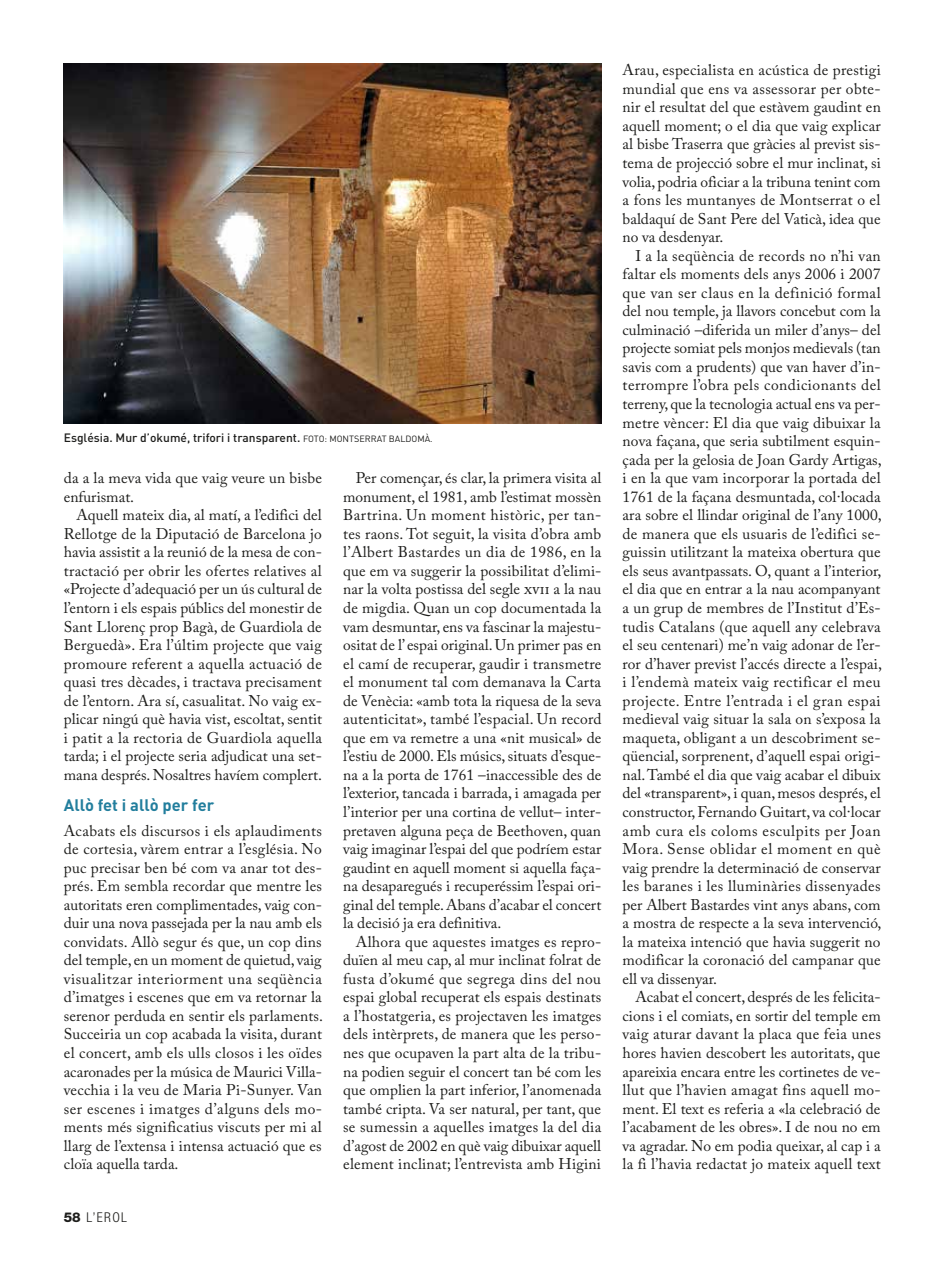
<style>
.page{position:relative;width:936px;height:1263px;background:#fff}
.page>*{position:absolute;margin:0;border:0;box-sizing:border-box;transform-origin:0 0}
.t1{font:700 16.5px "DIN";color:#227e9d}
.t2{font:15.45px/18.6px "Adobe Caslon Pro";letter-spacing:.005em;color:#1d1d1b;text-align:justify}
.t3{font:300 condensed 13.5px "Helvetica Neue LT Std";color:#1d1d1b}
.t4{font:500 12px "DIN";color:#1d1d1b}
.s1{font-weight:400;font-size:9px}
.s2{font-weight:800;font-stretch:normal}
</style>
<div class="page">
<img style="left:64px;top:64px;width:537px;height:359px">
<p class="t4" style="left:64px;top:430px;width:370px">Església. Mur d’okumé, trifori i transparent. <span class="s1">FOTO: MONTSERRAT BALDOMÀ.</span></p>
<p class="t2" style="left:64px;top:469px;width:259px">da a la meva vida que vaig veure un bisbe enfurismat.</p>
<p class="t2" style="left:64px;top:506px;width:260px;text-indent:13px">Aquell mateix dia, al matí, a l’edifici del Rellotge de la Diputació de Barcelona jo havia assistit a la reunió de la mesa de con&shy;tractació per obrir les ofertes relatives al «Projecte d’adequació per un ús cultural de l’entorn i els espais públics del monestir de Sant Llorenç prop Bagà, de Guardiola de Berguedà». Era l’últim projecte que vaig promoure referent a aquella actuació de quasi tres dècades, i tractava precisament de l’entorn. Ara sí, casualitat. No vaig ex&shy;plicar ningú què havia vist, escoltat, sentit i patit a la rectoria de Guardiola aquella tarda; i el projecte seria adjudicat una set&shy;mana després. Nosaltres havíem complert.</p>
<p class="t1" style="left:64px;top:794px;width:152px">Allò fet i allò per fer</p>
<p class="t2" style="left:64px;top:821px;width:261px">Acabats els discursos i els aplaudiments de cortesia, vàrem entrar a l’església. No puc precisar ben bé com va anar tot des&shy;prés. Em sembla recordar que mentre les autoritats eren complimentades, vaig con&shy;duir una nova passejada per la nau amb els convidats. Allò segur és que, un cop dins del temple, en un moment de quietud, vaig visualitzar interiorment una seqüència d’imatges i escenes que em va retornar la serenor perduda en sentir els parlaments.<br>Succeiria un cop acabada la visita, durant el concert, amb els ulls closos i les oïdes acaronades per la música de Maurici Villa&shy;vecchia i la veu de Maria Pi-Sunyer. Van ser escenes i imatges d’alguns dels mo&shy;ments més significatius viscuts per mi al llarg de l’extensa i intensa actuació que es cloïa aquella tarda.</p>
<p class="t3" style="left:64px;top:1209px;width:65px"><span class="s2">58</span> L’EROL</p>
<p class="t2" style="left:343px;top:469px;width:260px;text-indent:13px">Per començar, és clar, la primera visita al monument, el 1981, amb l’estimat mossèn Bartrina. Un moment històric, per tan&shy;tes raons. Tot seguit, la visita d’obra amb l’Albert Bastardes un dia de 1986, en la que em va suggerir la possibilitat d’elimi&shy;nar la volta postissa del segle xvii a la nau de migdia. Quan un cop documentada la vam desmuntar, ens va fascinar la majestu&shy;ositat de l’ espai original. Un primer pas en el camí de recuperar, gaudir i transmetre el monument tal com demanava la Carta de Venècia: «amb tota la riquesa de la seva autenticitat», també l’espacial. Un record que em va remetre a una «nit musical» de l’estiu de 2000. Els músics, situats d’esque&shy;na a la porta de 1761 –inaccessible des de l’exterior, tancada i barrada, i amagada per l’interior per una cortina de vellut– inter&shy;pretaven alguna peça de Beethoven, quan vaig imaginar l’espai del que podríem estar gaudint en aquell moment si aquella faça&shy;na desaparegués i recuperéssim l’espai ori&shy;ginal del temple. Abans d’acabar el concert la decisió ja era definitiva.</p>
<p class="t2" style="left:343px;top:932px;width:260px;text-indent:13px">Alhora que aquestes imatges es repro&shy;duïen al meu cap, al mur inclinat folrat de fusta d’okumé que segrega dins del nou espai global recuperat els espais destinats a l’hostatgeria, es projectaven les imatges dels intèrprets, de manera que les perso&shy;nes que ocupaven la part alta de la tribu&shy;na podien seguir el concert tan bé com les que omplien la part inferior, l’anomenada també cripta. Va ser natural, per tant, que se sumessin a aquelles imatges la del dia d’agost de 2002 en què vaig dibuixar aquell element inclinat; l’entrevista amb Higini</p>
<p class="t2" style="left:622px;top:61px;width:260px">Arau, especialista en acústica de prestigi mundial que ens va assessorar per obte&shy;nir el resultat del que estàvem gaudint en aquell moment; o el dia que vaig explicar al bisbe Traserra que gràcies al previst sis&shy;tema de projecció sobre el mur inclinat, si volia, podria oficiar a la tribuna tenint com a fons les muntanyes de Montserrat o el baldaquí de Sant Pere del Vaticà, idea que no va desdenyar.</p>
<p class="t2" style="left:622px;top:246px;width:261px;text-indent:13px">I a la seqüència de records no n’hi van faltar els moments dels anys 2006 i 2007 que van ser claus en la definició formal del nou temple, ja llavors concebut com la culminació –diferida un miler d’anys– del projecte somiat pels monjos medievals (tan savis com a prudents) que van haver d’in&shy;terrompre l’obra pels condicionants del terreny, que la tecnologia actual ens va per&shy;metre vèncer: El dia que vaig dibuixar la nova façana, que seria subtilment esquin&shy;çada per la gelosia de Joan Gardy Artigas, i en la que vam incorporar la portada del 1761 de la façana desmuntada, col·locada ara sobre el llindar original de l’any 1000, de manera que els usuaris de l’edifici se&shy;guissin utilitzant la mateixa obertura que els seus avantpassats. O, quant a l’interior, el dia que en entrar a la nau acompanyant a un grup de membres de l’Institut d’Es&shy;tudis Catalans (que aquell any celebrava el seu centenari) me’n vaig adonar de l’er&shy;ror d’haver previst l’accés directe a l’espai, i l’endemà mateix vaig rectificar el meu projecte. Entre l’entrada i el gran espai medieval vaig situar la sala on s’exposa la maqueta, obligant a un descobriment se&shy;qüencial, sorprenent, d’aquell espai origi&shy;nal. També el dia que vaig acabar el dibuix del «transparent», i quan, mesos després, el constructor, Fernando Guitart, va col·locar amb cura els coloms esculpits per Joan Mora. Sense oblidar el moment en què vaig prendre la determinació de conservar les baranes i les lluminàries dissenyades per Albert Bastardes vint anys abans, com a mostra de respecte a la seva intervenció, la mateixa intenció que havia suggerit no modificar la coronació del campanar que ell va dissenyar.</p>
<p class="t2" style="left:622px;top:988px;width:260px;text-indent:13px">Acabat el concert, després de les felicita&shy;cions i el comiats, en sortir del temple em vaig aturar davant la placa que feia unes hores havien descobert les autoritats, que apareixia encara entre les cortinetes de ve&shy;llut que l’havien amagat fins aquell mo&shy;ment. El text es referia a «la celebració de l’acabament de les obres». I de nou no em va agradar. No em podia queixar, al cap i a la fi l’havia redactat jo mateix aquell text</p>
</div>
